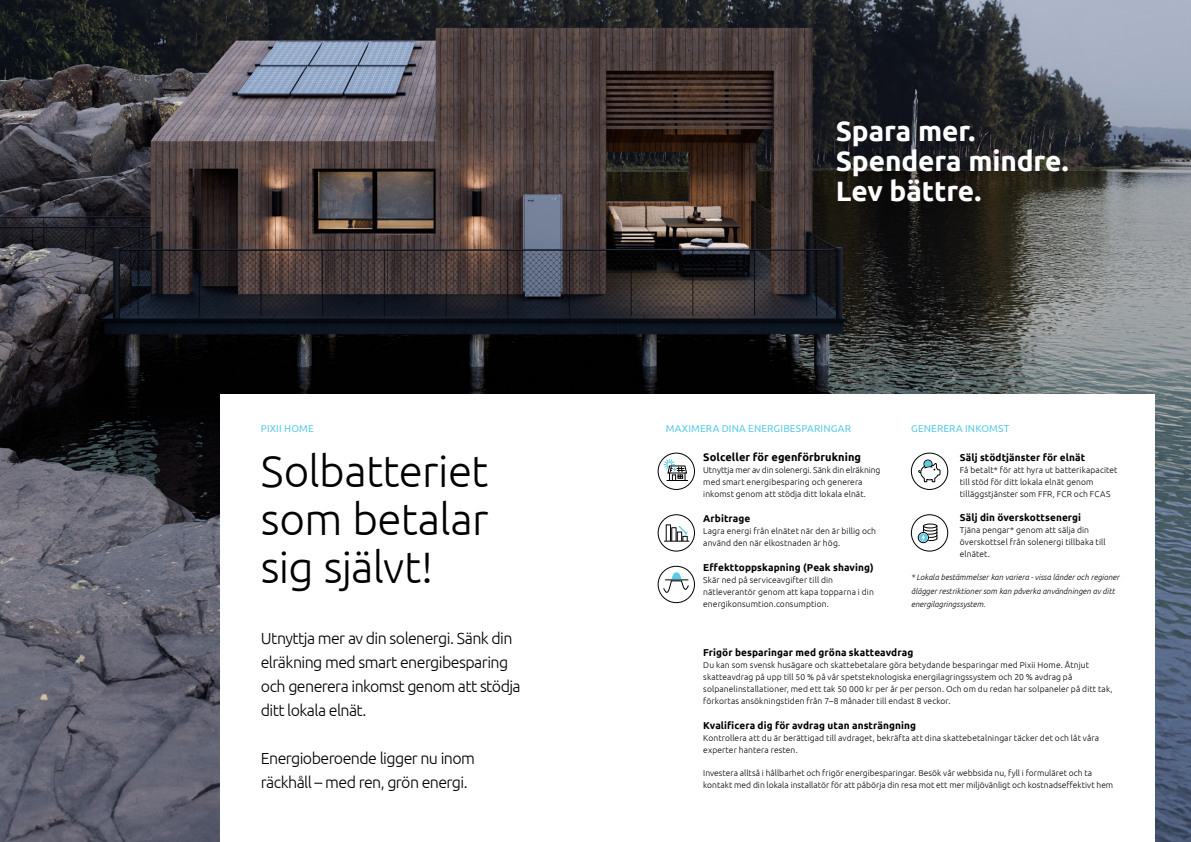
<style>
.page{position:relative;width:1191px;height:842px;background:#fff}
.page>*{position:absolute;margin:0;border:0;box-sizing:border-box;transform-origin:0 0}
.t1{font:300 44px/48px "Ubuntu";letter-spacing:-.015em;color:#000;text-align:justify}
.t2{font:700 28px/30px "Ubuntu";letter-spacing:-.005em;color:#fff}
.t3{font:300 16px/24px "Ubuntu";letter-spacing:-.035em;color:#000}
.t4{font:700 11px "Ubuntu";letter-spacing:.005em;color:#000}
.t5{font:700 10px "Ubuntu";letter-spacing:.01em;color:#000}
.t6{font:10px "Ubuntu";letter-spacing:.015em;color:#59cae8}
.t7{font:300 8.5px/12px "Ubuntu";letter-spacing:.01em;color:#000}
.t8{font:italic 300 8px/13.5px "Ubuntu";letter-spacing:.005em;color:#000}
</style>
<div class="page">
<img style="left:0;top:0;width:1191px;height:842px">
<div style="left:220px;top:394px;width:934px;height:448px;background:#fff"></div>
<svg style="left:664px;top:459px;width:23px;height:22px"></svg>
<div style="left:658px;top:453px;width:36px;height:37px;border:1px solid #000;border-radius:50%"></div>
<svg style="left:664px;top:524px;width:25px;height:18px"></svg>
<div style="left:658px;top:514px;width:36px;height:37px;border:1px solid #000;border-radius:50%"></div>
<svg style="left:663px;top:572px;width:26px;height:21px"></svg>
<div style="left:658px;top:566px;width:36px;height:37px;border:1px solid #000;border-radius:50%"></div>
<svg style="left:918px;top:459px;width:22px;height:23px"></svg>
<div style="left:911px;top:453px;width:37px;height:37px;border:1px solid #000;border-radius:50%"></div>
<div style="left:918px;top:532px;width:10px;height:11px;border:1px solid #000;border-radius:50%"></div>
<div style="left:923px;top:524px;width:14px;height:4px;border:1px solid #000;border-radius:50%"></div>
<svg style="left:919px;top:526px;width:18px;height:16px"></svg>
<div style="left:911px;top:514px;width:37px;height:37px;border:1px solid #000;border-radius:50%"></div>
<h2 class="t2" style="left:835px;top:116px;width:234px">Spara mer.<br>Spendera mindre.<br>Lev bättre.</h2>
<p class="t6" style="left:261px;top:423px;width:54px">PIXII HOME</p>
<p class="t6" style="left:666px;top:423px;width:187px">MAXIMERA DINA ENERGIBESPARINGAR</p>
<p class="t6" style="left:911px;top:423px;width:100px">GENERERA INKOMST</p>
<p class="t4" style="left:703px;top:451px;width:159px">Solceller för egenförbrukning</p>
<p class="t7" style="left:703px;top:464px;width:179px">Utnyttja mer av din solenergi. Sänk din elräkning med smart energibesparing och generera inkomst genom att stödja ditt lokala elnät.</p>
<p class="t5" style="left:703px;top:513px;width:49px">Arbitrage</p>
<p class="t7" style="left:703px;top:525px;width:174px">Lagra energi från elnätet när den är billig och använd den när elkostnaden är hög.</p>
<p class="t5" style="left:703px;top:561px;width:172px">Effekttoppskapning (Peak shaving)</p>
<p class="t7" style="left:703px;top:574px;width:172px">Skär ned på serviceavgifter till din nätleverantör genom att kapa topparna i din energikonsumtion.consumption.</p>
<p class="t5" style="left:959px;top:451px;width:127px">Sälj stödtjänster för elnät</p>
<p class="t7" style="left:959px;top:463px;width:159px">Få betalt* för att hyra ut batterikapacitet till stöd för ditt lokala elnät genom tilläggstjänster som FFR, FCR och FCAS</p>
<p class="t5" style="left:959px;top:512px;width:123px">Sälj din överskottsenergi</p>
<p class="t7" style="left:959px;top:524px;width:147px">Tjäna pengar* genom att sälja din överskottsel från solenergi tillbaka till elnätet.</p>
<p class="t8" style="left:911px;top:570px;width:210px">* Lokala bestämmelser kan variera - vissa länder och regioner ålägger restriktioner som kan påverka användningen av ditt energilagringssystem.</p>
<h1 class="t1" style="left:261px;top:446px;width:229px">Solbatteriet som betalar sig självt!</h1>
<h3 class="t3" style="left:261px;top:626px;width:261px">Utnyttja mer av din solenergi. Sänk din elräkning med smart energibesparing och generera inkomst genom att stödja ditt lokala elnät.</h3>
<h3 class="t3" style="left:261px;top:746px;width:216px">Energioberoende ligger nu inom räckhåll – med ren, grön energi.</h3>
<p class="t5" style="left:703px;top:646px;width:211px">Frigör besparingar med gröna skatteavdrag</p>
<p class="t7" style="left:703px;top:658px;width:411px">Du kan som svensk husägare och skattebetalare göra betydande besparingar med Pixii Home. Åtnjut skatteavdrag på upp till 50 % på vår spetsteknologiska energilagringssystem och 20 % avdrag på solpanelinstallationer, med ett tak 50 000 kr per år per person. Och om du redan har solpaneler på ditt tak, förkortas ansökningstiden från 7–8 månader till endast 8 veckor.</p>
<p class="t5" style="left:703px;top:719px;width:214px">Kvalificera dig för avdrag utan ansträngning</p>
<p class="t7" style="left:703px;top:731px;width:397px">Kontrollera att du är berättigad till avdraget, bekräfta att dina skattebetalningar täcker det och låt våra experter hantera resten.</p>
<p class="t7" style="left:703px;top:767px;width:411px">Investera alltså i hållbarhet och frigör energibesparingar. Besök vår webbsida nu, fyll i formuläret och ta kontakt med din lokala installatör för att påbörja din resa mot ett mer miljövänligt och kostnadseffektivt hem</p>
</div>
